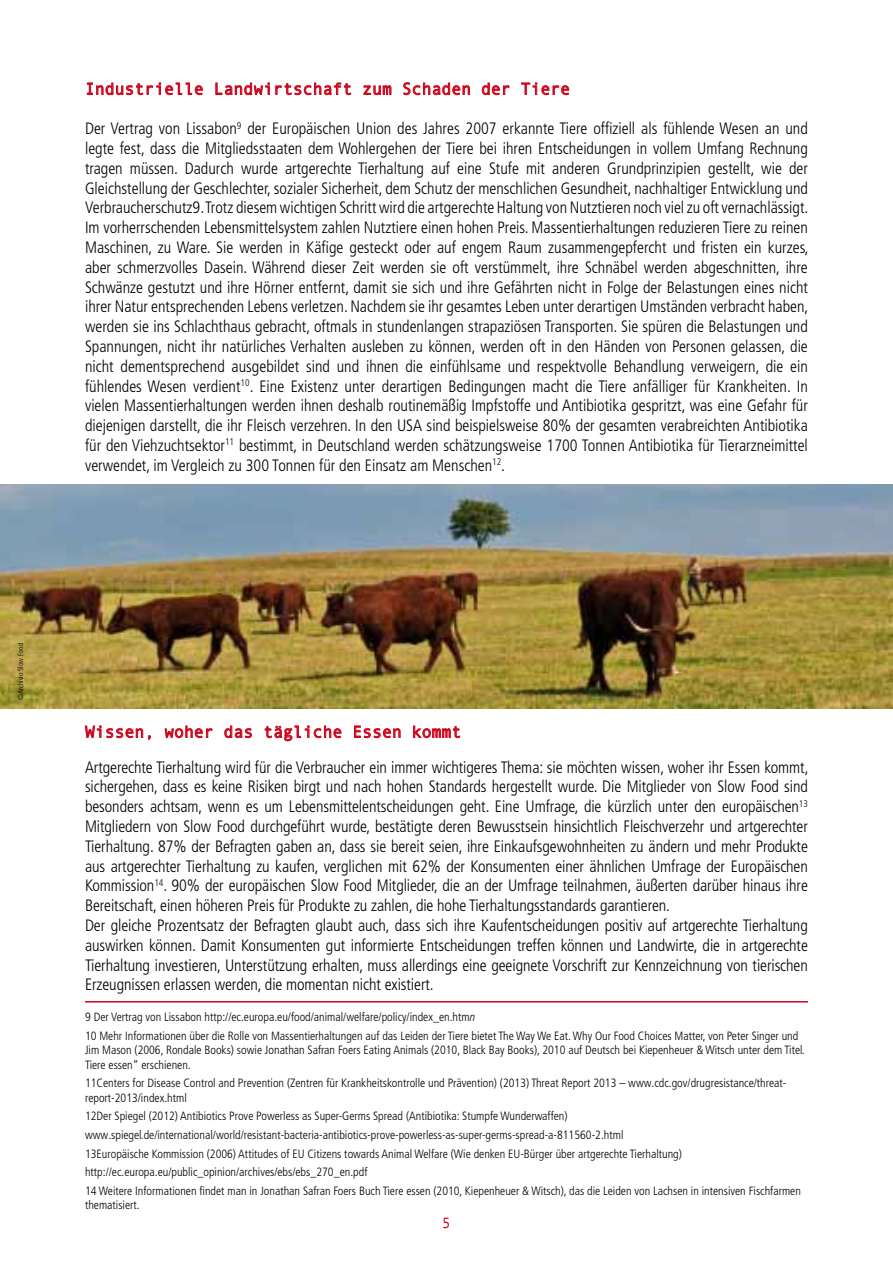
<style>
.page{position:relative;width:893px;height:1263px;background:#fff}
.page>*{position:absolute;margin:0;border:0;box-sizing:border-box;transform-origin:0 0}
.t1{font:300 condensed 16.5px/19.8px "Frutiger LT Pro";letter-spacing:-.005em;color:#000;text-align:justify}
.t2{font:16.5px "Andale Mono";color:#cd071e}
.t3{font:15px "Andale Mono";color:#cd071e}
.t4{font:300 condensed 12px/18.6px "Frutiger LT Pro";color:#000}
.t5{font:300 condensed 7.5px "Frutiger LT Pro";color:#000}
.s1{font-style:italic}
</style>
<div class="page">
<svg style="left:86px;top:82px;width:117px;height:14px"></svg>
<svg style="left:215px;top:82px;width:137px;height:14px"></svg>
<svg style="left:363px;top:85px;width:29px;height:11px"></svg>
<svg style="left:403px;top:82px;width:67px;height:14px"></svg>
<svg style="left:481px;top:82px;width:29px;height:14px"></svg>
<svg style="left:521px;top:82px;width:49px;height:14px"></svg>
<svg style="left:84px;top:725px;width:67px;height:15px"></svg>
<svg style="left:164px;top:725px;width:49px;height:14px"></svg>
<svg style="left:224px;top:725px;width:28px;height:14px"></svg>
<svg style="left:264px;top:725px;width:78px;height:17px"></svg>
<svg style="left:354px;top:725px;width:47px;height:14px"></svg>
<svg style="left:413px;top:725px;width:48px;height:14px"></svg>
<img style="left:0;top:485px;width:893px;height:223px">
<hr style="left:85px;top:1001px;width:723px;height:1px;background:#cd071e">
<p class="t2" style="left:85px;top:78px;width:487px">I ndustrielle Landwirtschaft zum Schaden der Tiere</p>
<p class="t1" style="left:85px;top:119px;width:725px">Der Vertrag von Lissabon<sup>9</sup> der Europäischen Union des Jahres 2007 erkannte Tiere offiziell als fühlende Wesen an und legte fest, dass die Mitgliedsstaaten dem Wohlergehen der Tiere bei ihren Entscheidungen in vollem Umfang Rechnung tragen müssen. Dadurch wurde artgerechte Tierhaltung auf eine Stufe mit anderen Grundprinzipien gestellt, wie der Gleichstellung der Geschlechter, sozialer Sicherheit, dem Schutz der menschlichen Gesundheit, nachhaltiger Entwicklung und Verbraucherschutz9. Trotz diesem wichtigen Schritt wird die artgerechte Haltung von Nutztieren noch viel zu oft vernachlässigt.<br>Im vorherrschenden Lebensmittelsystem zahlen Nutztiere einen hohen Preis. Massentierhaltungen reduzieren Tiere zu reinen Maschinen, zu Ware. Sie werden in Käfige gesteckt oder auf engem Raum zusammengepfercht und fristen ein kurzes, aber schmerzvolles Dasein. Während dieser Zeit werden sie oft verstümmelt, ihre Schnäbel werden abgeschnitten, ihre Schwänze gestutzt und ihre Hörner entfernt, damit sie sich und ihre Gefährten nicht in Folge der Belastungen eines nicht ihrer Natur entsprechenden Lebens verletzen. Nachdem sie ihr gesamtes Leben unter derartigen Umständen verbracht haben, werden sie ins Schlachthaus gebracht, oftmals in stundenlangen strapaziösen Transporten. Sie spüren die Belastungen und Spannungen, nicht ihr natürliches Verhalten ausleben zu können, werden oft in den Händen von Personen gelassen, die nicht dementsprechend ausgebildet sind und ihnen die einfühlsame und respektvolle Behandlung verweigern, die ein fühlendes Wesen verdient<sup>10</sup>. Eine Existenz unter derartigen Bedingungen macht die Tiere anfälliger für Krankheiten. In vielen Massentierhaltungen werden ihnen deshalb routinemäßig Impfstoffe und Antibiotika gespritzt, was eine Gefahr für diejenigen darstellt, die ihr Fleisch verzehren. In den USA sind beispielsweise 80% der gesamten verabreichten Antibiotika für den Viehzuchtsektor<sup>11</sup> bestimmt, in Deutschland werden schätzungsweise 1700 Tonnen Antibiotika für Tierarzneimittel verwendet, im Vergleich zu 300 Tonnen für den Einsatz am Menschen<sup>12</sup>.</p>
<p class="t5" style="left:16px;top:700px;width:59px;rotate:-90deg">©Archivio Slow Food</p>
<p class="t2" style="left:85px;top:721px;width:378px">Wissen, woher das tägliche E ssen kommt</p>
<p class="t1" style="left:85px;top:757px;width:725px;text-align:left">Artgerechte Tierhaltung wird für die Verbraucher ein immer wichtigeres Thema: sie möchten wissen, woher ihr Essen kommt, sichergehen, dass es keine Risiken birgt und nach hohen Standards hergestellt wurde. Die Mitglieder von Slow Food sind besonders achtsam, wenn es um Lebensmittelentscheidungen geht. Eine Umfrage, die kürzlich unter den europäischen<sup>13<br></sup>Mitgliedern von Slow Food durchgeführt wurde, bestätigte deren Bewusstsein hinsichtlich Fleischverzehr und artgerechter Tierhaltung. 87% der Befragten gaben an, dass sie bereit seien, ihre Einkaufsgewohnheiten zu ändern und mehr Produkte aus artgerechter Tierhaltung zu kaufen, verglichen mit 62% der Konsumenten einer ähnlichen Umfrage der Europäischen Kommission<sup>14</sup>. 90% der europäischen Slow Food Mitglieder, die an der Umfrage teilnahmen, äußerten darüber hinaus ihre Bereitschaft, einen höheren Preis für Produkte zu zahlen, die hohe Tierhaltungsstandards garantieren.<br>Der gleiche Prozentsatz der Befragten glaubt auch, dass sich ihre Kaufentscheidungen positiv auf artgerechte Tierhaltung auswirken können. Damit Konsumenten gut informierte Entscheidungen treffen können und Landwirte, die in artgerechte Tierhaltung investieren, Unterstützung erhalten, muss allerdings eine geeignete Vorschrift zur Kennzeichnung von tierischen Erzeugnissen erlassen werden, die momentan nicht existiert.</p>
<p class="t4" style="left:85px;top:1008px;width:715px">9 Der Vertrag von Lissabon http://ec.europa.eu/food/animal/welfare/policy/index_en.htm<span class="s1">n<br></span>10 Mehr Informationen über die Rolle von Massentierhaltungen auf das Leiden der Tiere bietet The Way We Eat. Why Our Food Choices Matter, von Peter Singer und</p>
<p class="t4" style="left:85px;top:1043px;width:721px;line-height:14.4px">Jim Mason (2006, Rondale Books) sowie Jonathan Safran Foers Eating Animals (2010, Black Bay Books), 2010 auf Deutsch bei Kiepenheuer &amp; Witsch unter dem Titel.<br>Tiere essen“ erschienen.</p>
<p class="t4" style="left:85px;top:1076px;width:703px;line-height:14.4px">11Centers for Disease Control and Prevention (Zentren für Krankheitskontrolle und Prävention) (2013) Threat Report 2013 – www.cdc.gov/drugresistance/threat&shy;report-2013/index.html</p>
<p class="t4" style="left:85px;top:1107px;width:717px">12Der Spiegel (2012) Antibiotics Prove Powerless as Super-Germs Spread (Antibiotika: Stumpfe Wunderwaffen) www.spiegel.de/international/world/resistant-bacteria-antibiotics-prove-powerless-as-super-germs-spread-a-811560-2.html<br>13Europäische Kommission (2006) Attitudes of EU Citizens towards Animal Welfare (Wie denken EU-Bürger über artgerechte Tierhaltung) http://ec.europa.eu/public_opinion/archives/ebs/ebs_270_en.pdf<br>14 Weitere Informationen findet man in Jonathan Safran Foers Buch Tiere essen (2010, Kiepenheuer &amp; Witsch), das die Leiden von Lachsen in intensiven Fischfarmen</p>
<p class="t4" style="left:85px;top:1196px;width:56px">thematisiert.</p>
<p class="t3" style="left:442px;top:1213px;width:10px">5</p>
</div>
